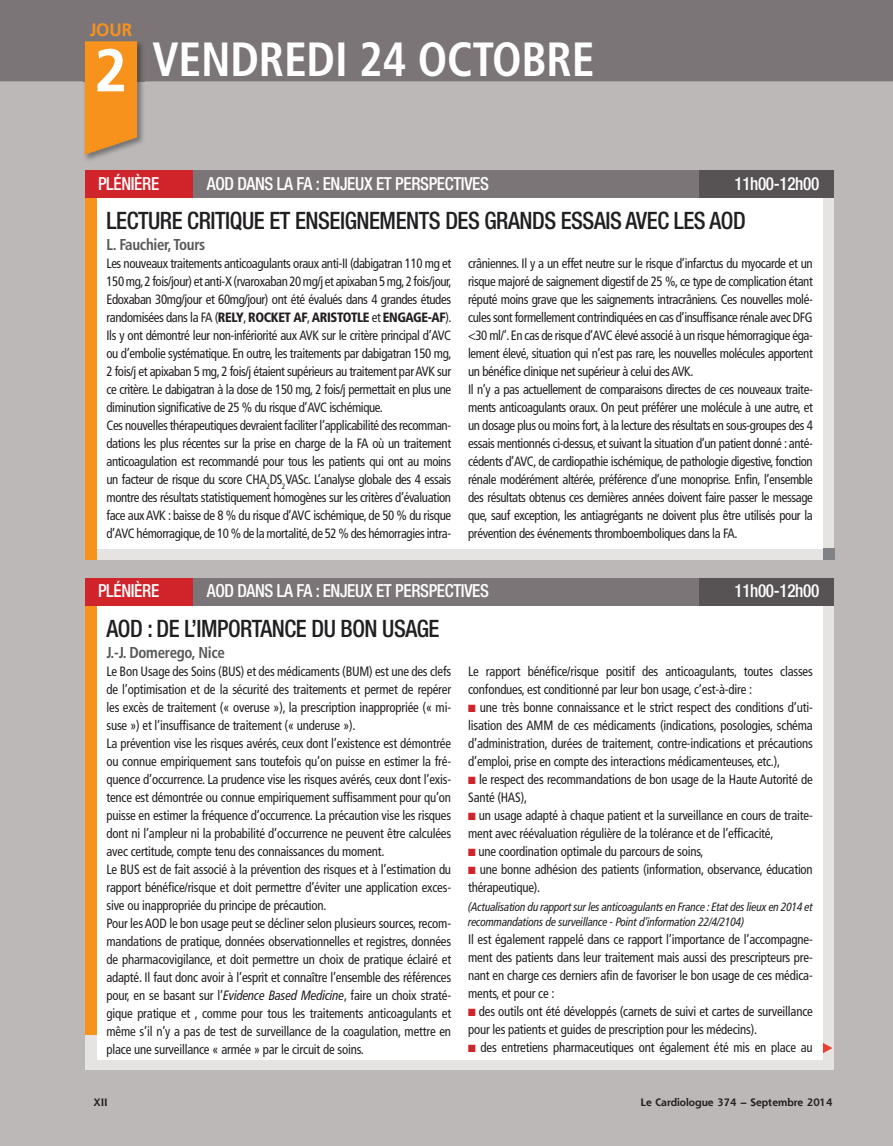
<style>
.page{position:relative;width:893px;height:1146px;background:#fff}
.page>*{position:absolute;margin:0;border:0;box-sizing:border-box;transform-origin:0 0}
.t1{font:700 60px "Frutiger LT Std";color:#fff;scale:.95 1}
.t2{font:700 condensed 48px "Frutiger LT Std";letter-spacing:-.005em;color:#fff;scale:.95 1}
.t3{font:500 condensed 24px "Helvetica Neue";letter-spacing:-.02em;color:#211f22;scale:.95 1}
.t4{font:500 condensed 18px "Helvetica Neue";letter-spacing:-.02em;color:#fff;scale:.95 1}
.t5{font:700 18px "Frutiger LT Std";color:#f7931d;scale:.95 1}
.t6{font:700 condensed 15.75px "Frutiger LT Std";letter-spacing:-.02em;color:#57585a;scale:.95 1}
.t7{font:condensed 13.5px/18px "Frutiger";letter-spacing:-.015em;color:#231f20;scale:.95 1}
.t8{font:900 condensed 13.5px "Frutiger LT Std";letter-spacing:-.03em;color:#231f20;scale:.95 1}
.t9{font:italic condensed 12px/15px "Frutiger LT Pro";letter-spacing:-.015em;color:#231f20;scale:.95 1}
.t10{font:700 10.5px "Shannon";color:#231f20}
.s1{font-family:"Frutiger";font-weight:400}
.s2{font-family:"Frutiger LT Pro";font-style:italic}
.s3{color:#d1232a}
</style>
<div class="page">
<div style="left:0;top:0;width:892px;height:1146px;background:#bcb8b8"></div>
<div style="left:0;top:0;width:892px;height:81px;background:#7c7577"></div>
<div style="left:192px;top:170px;width:507px;height:28px;background:#7c7577"></div>
<div style="left:699px;top:170px;width:135px;height:54px;background:#575254"></div>
<div style="left:85px;top:170px;width:107px;height:54px;background:#d1232a"></div>
<div style="left:85px;top:198px;width:749px;height:362px;background:#e6e4e3"></div>
<div style="left:85px;top:198px;width:12px;height:361px;background:#f7931d"></div>
<div style="left:97px;top:198px;width:725px;height:350px;background:#fff"></div>
<div style="left:822px;top:548px;width:12px;height:12px;background:#818285"></div>
<div style="left:192px;top:578px;width:507px;height:54px;background:#7c7577"></div>
<div style="left:699px;top:578px;width:135px;height:54px;background:#575254"></div>
<div style="left:85px;top:578px;width:107px;height:54px;background:#d1232a"></div>
<div style="left:85px;top:606px;width:749px;height:464px;background:#e6e4e3"></div>
<div style="left:85px;top:606px;width:12px;height:428px;background:#f7931d"></div>
<div style="left:97px;top:606px;width:725px;height:454px;background:#fff"></div>
<svg style="left:822px;top:1043px;width:10px;height:10px"></svg>
<img style="left:83px;top:40px;width:62px;height:120px">
<svg style="left:85px;top:41px;width:52px;height:114px;background:#ef9327"></svg>
<h3 class="t5" style="left:90px;top:23px;width:46px">JOUR</h3>
<h1 class="t1" style="left:95px;top:46px;width:35px">2</h1>
<h2 class="t2" style="left:152px;top:40px;width:466px">VENDREDI 24 OCTOBRE</h2>
<h3 class="t4" style="left:98px;top:177px;width:66px">PLÉNIÈRE</h3>
<h3 class="t4" style="left:207px;top:177px;width:298px">AOD DANS LA FA : ENJEUX ET PERSPECTIVES</h3>
<h3 class="t4" style="left:734px;top:177px;width:91px">11h00-12h00</h3>
<h3 class="t3" style="left:106px;top:212px;width:674px">LECTURE CRITIQUE ET ENSEIGNEMENTS DES GRANDS ESSAIS AVEC LES AOD</h3>
<p class="t6" style="left:106px;top:238px;width:105px">L. Fauchier, Tours</p>
<p class="t7" style="left:106px;top:255px;width:365px;text-align:justify">Les nouveaux traitements anticoagulants oraux anti-II (dabigatran 110 mg et 150 mg, 2 fois/jour) et anti-X (rvaroxaban 20 mg/j et apixaban 5 mg, 2 fois/jour, Edoxaban 30mg/jour et 60mg/jour) ont été évalués dans 4 grandes études</p>
<p class="t8" style="left:106px;top:312px;width:365px"><span class="s1">randomisées dans la FA (</span>RELY<span class="s1">,</span> ROCKET AF<span class="s1">,</span> ARISTOTLE <span class="s1">et</span> ENGAGE-AF<span class="s1">).</span></p>
<p class="t7" style="left:106px;top:327px;width:365px">Ils y ont démontré leur non-infériorité aux AVK sur le critère principal d’AVC ou d’embolie systématique. En outre, les traitements par dabigatran 150 mg, 2 fois/j et apixaban 5 mg, 2 fois/j étaient supérieurs au traitement par AVK sur ce critère. Le dabigatran à la dose de 150 mg, 2 fois/j permettait en plus une diminution significative de 25 % du risque d’AVC ischémique.<br>Ces nouvelles thérapeutiques devraient faciliter l’applicabilité des recomman&shy;dations les plus récentes sur la prise en charge de la FA où un traitement anticoagulation est recommandé pour tous les patients qui ont au moins un facteur de risque du score CHA<sub>2</sub>DS<sub>2</sub>VASc. L’analyse globale des 4 essais montre des résultats statistiquement homogènes sur les critères d’évaluation face aux AVK : baisse de 8 % du risque d’AVC ischémique, de 50 % du risque d’AVC hémorragique, de 10 % de la mortalité, de 52 % des hémorragies intra-</p>
<p class="t7" style="left:468px;top:255px;width:364px">crâniennes. Il y a un effet neutre sur le risque d’infarctus du myocarde et un risque majoré de saignement digestif de 25 %, ce type de complication étant réputé moins grave que les saignements intracrâniens. Ces nouvelles molé&shy;cules sont formellement contrindiquées en cas d’insuffisance rénale avec DFG &lt;30 ml/’. En cas de risque d’AVC élevé associé à un risque hémorragique éga&shy;lement élevé, situation qui n’est pas rare, les nouvelles molécules apportent un bénéfice clinique net supérieur à celui des AVK.<br>Il n’y a pas actuellement de comparaisons directes de ces nouveaux traite&shy;ments anticoagulants oraux. On peut préférer une molécule à une autre, et un dosage plus ou moins fort, à la lecture des résultats en sous-groupes des 4 essais mentionnés ci-dessus, et suivant la situation d’un patient donné : anté&shy;cédents d’AVC, de cardiopathie ischémique, de pathologie digestive, fonction rénale modérément altérée, préférence d’une monoprise. Enfin, l’ensemble des résultats obtenus ces dernières années doivent faire passer le message que, sauf exception, les antiagrégants ne doivent plus être utilisés pour la prévention des événements thromboemboliques dans la FA.</p>
<h3 class="t4" style="left:98px;top:584px;width:66px">PLÉNIÈRE</h3>
<h3 class="t4" style="left:207px;top:584px;width:298px">AOD DANS LA FA : ENJEUX ET PERSPECTIVES</h3>
<h3 class="t4" style="left:734px;top:584px;width:91px">11h00-12h00</h3>
<h3 class="t3" style="left:106px;top:620px;width:352px">AOD : DE L’IMPORTANCE DU BON USAGE</h3>
<p class="t6" style="left:106px;top:646px;width:126px">J.-J. Domerego, Nice</p>
<p class="t7" style="left:106px;top:663px;width:364px">Le Bon Usage des Soins (BUS) et des médicaments (BUM) est une des clefs de l’optimisation et de la sécurité des traitements et permet de repérer les excès de traitement (« overuse »), la prescription inappropriée (« mi&shy;suse ») et l’insuffisance de traitement (« underuse »).<br>La prévention vise les risques avérés, ceux dont l’existence est démontrée ou connue empiriquement sans toutefois qu’on puisse en estimer la fré&shy;quence d’occurrence. La prudence vise les risques avérés, ceux dont l’exis&shy;tence est démontrée ou connue empiriquement suffisamment pour qu’on puisse en estimer la fréquence d’occurrence. La précaution vise les risques dont ni l’ampleur ni la probabilité d’occurrence ne peuvent être calculées avec certitude, compte tenu des connaissances du moment.<br>Le BUS est de fait associé à la prévention des risques et à l’estimation du rapport bénéfice/risque et doit permettre d’éviter une application exces&shy;sive ou inappropriée du principe de précaution.<br>Pour les AOD le bon usage peut se décliner selon plusieurs sources, recom&shy;mandations de pratique, données observationnelles et registres, données de pharmacovigilance, et doit permettre un choix de pratique éclairé et adapté. Il faut donc avoir à l’esprit et connaître l’ensemble des références pour, en se basant sur l’<span class="s2">Evidence Based Medicine</span>, faire un choix straté&shy;gique pratique et , comme pour tous les traitements anticoagulants et même s’il n’y a pas de test de surveillance de la coagulation, mettre en place une surveillance « armée » par le circuit de soins.</p>
<p class="t7" style="left:468px;top:663px;width:364px">Le rapport bénéfice/risque positif des anticoagulants, toutes classes confondues, est conditionné par leur bon usage, c’est-à-dire :</p>
<p class="t7" style="left:468px;top:699px;width:364px;text-align:justify"><span class="s3">■</span> une très bonne connaissance et le strict respect des conditions d’uti&shy;lisation des AMM de ces médicaments (indications, posologies, schéma d’administration, durées de traitement, contre-indications et précautions d’emploi, prise en compte des interactions médicamenteuses, etc.),</p>
<p class="t7" style="left:468px;top:771px;width:364px"><span class="s3">■</span> le respect des recommandations de bon usage de la Haute Autorité de<br>Santé (HAS),</p>
<p class="t7" style="left:468px;top:807px;width:364px"><span class="s3">■</span> un usage adapté à chaque patient et la surveillance en cours de traite&shy;ment avec réévaluation régulière de la tolérance et de l’efficacité,</p>
<p class="t7" style="left:468px;top:843px;width:249px"><span class="s3">■</span> une coordination optimale du parcours de soins,</p>
<p class="t7" style="left:468px;top:861px;width:364px"><span class="s3">■</span> une bonne adhésion des patients (information, observance, éducation thérapeutique).</p>
<p class="t9" style="left:468px;top:900px;width:364px">(Actualisation du rapport sur les anticoagulants en France : Etat des lieux en 2014 et recommandations de surveillance - Point d’information 22/4/2104)</p>
<p class="t7" style="left:468px;top:931px;width:364px;text-align:justify">Il est également rappelé dans ce rapport l’importance de l’accompagne&shy;ment des patients dans leur traitement mais aussi des prescripteurs pre&shy;nant en charge ces derniers afin de favoriser le bon usage de ces médica&shy;ments, et pour ce :</p>
<p class="t7" style="left:468px;top:1003px;width:364px"><span class="s3">■</span> des outils ont été développés (carnets de suivi et cartes de surveillance pour les patients et guides de prescription pour les médecins).</p>
<p class="t7" style="left:468px;top:1039px;width:364px"><span class="s3">■</span> des entretiens pharmaceutiques ont également été mis en place au</p>
<p class="t10" style="left:94px;top:1098px;width:15px">XII</p>
<p class="t10" style="left:640px;top:1098px;width:193px">Le Cardiologue 374 – Septembre 2014</p>
</div>
